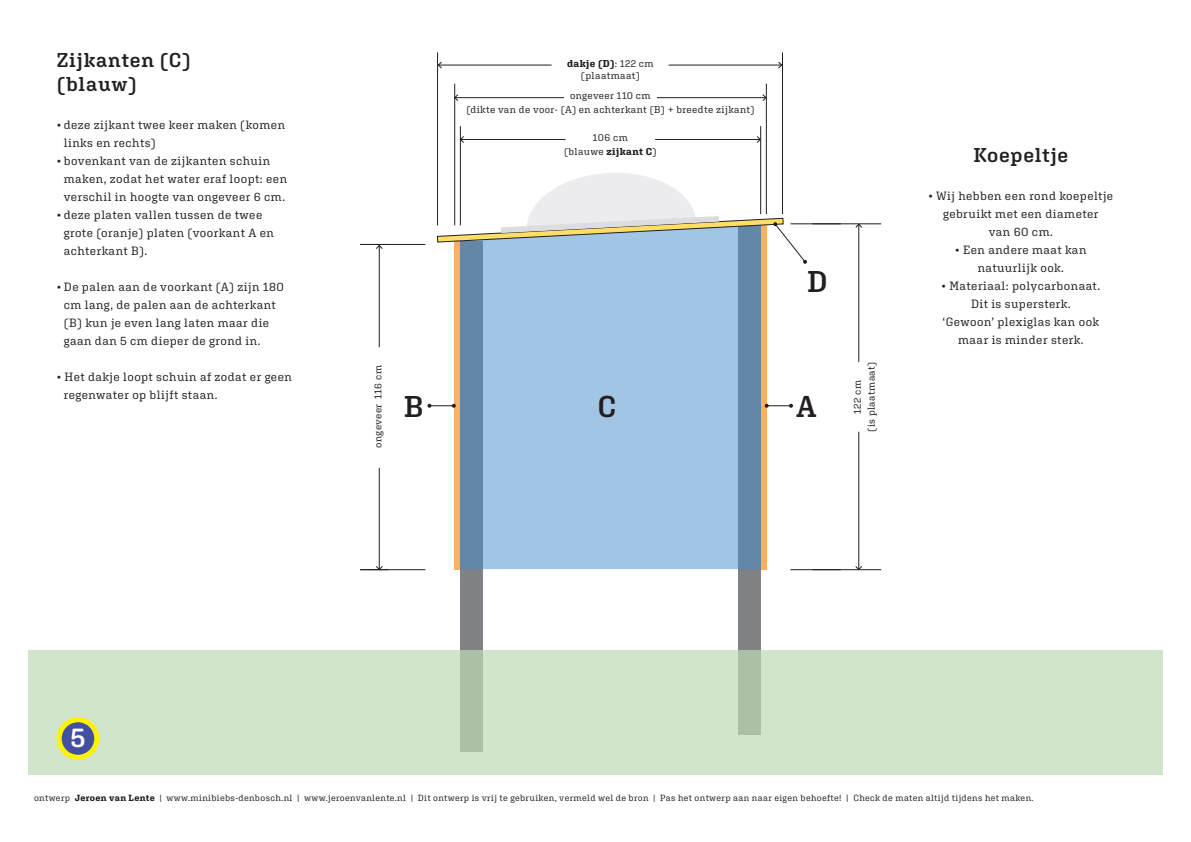
<style>
.page{position:relative;width:1191px;height:842px;background:#fff}
.page>*{position:absolute;margin:0;border:0;box-sizing:border-box;transform-origin:0 0}
.t1{font:600 30px "Aglet Slab";color:#231f20}
.t2{font:600 27px "Aglet Slab";color:#fff}
.t3{font:600 20px "Aglet Slab";letter-spacing:.035em;color:#231f20}
.t4{font:12px/18px "Aglet Slab";letter-spacing:.04em;color:#231f20}
.t5{font:10px "Aglet Slab";letter-spacing:.035em;color:#231f20}
.t6{font:700 10px "Aglet Slab";letter-spacing:.04em;color:#231f20}
.t7{font:9px "Aglet Slab";letter-spacing:.04em;color:#231f20}
.s1{font-weight:400}
.s2{font-weight:700}
</style>
<div class="page">
<div style="left:738px;top:224px;width:22px;height:510px;background:#808285"></div>
<div style="left:460px;top:241px;width:23px;height:510px;background:#808285"></div>
<div style="left:29px;top:650px;width:1134px;height:125px;background:#d1e5cc"></div>
<div style="left:454px;top:241px;width:6px;height:329px;background:#fab05f"></div>
<div style="left:760px;top:224px;width:6px;height:346px;background:#fab05f"></div>
<svg style="left:460px;top:264px;width:301px;height:305px;background:#97bcdb"></svg>
<svg style="left:764px;top:404px;width:29px;height:4px"></svg>
<svg style="left:427px;top:404px;width:29px;height:4px"></svg>
<hr style="left:437px;top:52px;width:1px;height:173px;background:#231f20">
<hr style="left:668px;top:65px;width:113px;height:1px;background:#231f20">
<svg style="left:778px;top:62px;width:4px;height:6px"></svg>
<hr style="left:438px;top:65px;width:113px;height:1px;background:#231f20">
<svg style="left:438px;top:62px;width:4px;height:6px"></svg>
<hr style="left:782px;top:52px;width:1px;height:162px;background:#231f20">
<hr style="left:454px;top:84px;width:1px;height:141px;background:#231f20">
<hr style="left:657px;top:97px;width:109px;height:1px;background:#231f20">
<svg style="left:762px;top:94px;width:4px;height:7px"></svg>
<hr style="left:455px;top:97px;width:109px;height:1px;background:#231f20">
<svg style="left:454px;top:94px;width:4px;height:7px"></svg>
<hr style="left:766px;top:84px;width:1px;height:130px;background:#231f20">
<hr style="left:460px;top:126px;width:1px;height:99px;background:#231f20">
<hr style="left:655px;top:139px;width:105px;height:1px;background:#231f20">
<svg style="left:756px;top:136px;width:4px;height:7px"></svg>
<hr style="left:460px;top:139px;width:105px;height:1px;background:#231f20">
<svg style="left:460px;top:136px;width:4px;height:7px"></svg>
<hr style="left:760px;top:126px;width:1px;height:88px;background:#231f20">
<hr style="left:379px;top:245px;width:1px;height:102px;background:#231f20">
<svg style="left:376px;top:245px;width:7px;height:4px"></svg>
<hr style="left:379px;top:468px;width:1px;height:102px;background:#231f20">
<svg style="left:376px;top:566px;width:7px;height:3px"></svg>
<hr style="left:360px;top:569px;width:65px;height:1px;background:#231f20">
<hr style="left:360px;top:244px;width:65px;height:1px;background:#231f20">
<hr style="left:790px;top:569px;width:91px;height:1px;background:#231f20">
<hr style="left:790px;top:224px;width:91px;height:1px;background:#231f20">
<hr style="left:858px;top:224px;width:1px;height:138px;background:#231f20">
<svg style="left:855px;top:224px;width:7px;height:4px"></svg>
<hr style="left:858px;top:432px;width:1px;height:138px;background:#231f20">
<svg style="left:855px;top:566px;width:7px;height:4px"></svg>
<svg style="left:437px;top:170px;width:403px;height:94px"></svg>
<div style="left:59px;top:720px;width:38px;height:37px;background:#4350a2;border-radius:50%"></div>
<div style="left:57px;top:717px;width:42px;height:43px;border:5px solid #fff101;border-radius:50%"></div>
<p class="t3" style="left:57px;top:48px;width:135px">Zijkanten (C)</p>
<p class="t3" style="left:57px;top:72px;width:81px">(blauw)</p>
<p class="t4" style="left:64px;top:116px;width:223px;text-indent:-7px">• deze zijkant twee keer maken (komen links en rechts)</p>
<p class="t4" style="left:64px;top:152px;width:225px;text-indent:-7px">• bovenkant van de zijkanten schuin maken, zodat het water eraf loopt: een verschil in hoogte van ongeveer 6 cm.</p>
<p class="t4" style="left:64px;top:206px;width:212px;text-indent:-7px">• deze platen vallen tussen de twee grote (oranje) platen (voorkant A en achterkant B).</p>
<p class="t4" style="left:64px;top:278px;width:222px;text-indent:-7px">• De palen aan de voorkant (A) zijn 180 cm lang, de palen aan de achterkant (B) kun je even lang laten maar die gaan dan 5 cm dieper de grond in.</p>
<p class="t4" style="left:64px;top:368px;width:230px;text-indent:-7px">• Het dakje loopt schuin af zodat er geen regenwater op blijft staan.</p>
<p class="t5" style="left:372px;top:448px;width:84px;rotate:-90deg">ongeveer 116 cm</p>
<p class="t6" style="left:567px;top:57px;width:88px">dakje (D)<span class="s1">: 122 cm</span></p>
<p class="t5" style="left:581px;top:69px;width:60px">(plaatmaat)</p>
<p class="t5" style="left:570px;top:90px;width:82px">ongeveer 110 cm</p>
<p class="t5" style="left:466px;top:104px;width:289px">(dikte van de voor- (A) en achterkant (B) + breedte zijkant)</p>
<p class="t5" style="left:593px;top:132px;width:37px">106 cm</p>
<p class="t5" style="left:564px;top:146px;width:94px">(blauwe <span class="s2">zijkant C</span>)</p>
<p class="t1" style="left:807px;top:263px;width:22px">D</p>
<p class="t1" style="left:404px;top:388px;width:21px">B</p>
<p class="t1" style="left:597px;top:388px;width:20px">C</p>
<p class="t1" style="left:796px;top:388px;width:22px">A</p>
<p class="t5" style="left:865px;top:432px;width:72px;rotate:-90deg">(is plaatmaat)</p>
<p class="t5" style="left:851px;top:414px;width:35px;rotate:-90deg">122 cm</p>
<p class="t3" style="left:973px;top:143px;width:96px">Koepeltje</p>
<p class="t4" style="left:928px;top:187px;width:186px;text-align:center">• Wij hebben een rond koepeltje gebruikt met een diameter</p>
<p class="t4" style="left:988px;top:223px;width:66px">van 60 cm.</p>
<p class="t4" style="left:955px;top:241px;width:133px;text-align:center">• Een andere maat kan natuurlijk ook.</p>
<p class="t4" style="left:941px;top:277px;width:160px">• Materiaal: polycarbonaat.</p>
<p class="t4" style="left:971px;top:295px;width:101px">Dit is supersterk.</p>
<p class="t4" style="left:942px;top:313px;width:158px;text-align:center">‘Gewoon’ plexiglas kan ook maar is minder sterk.</p>
<h2 class="t2" style="left:71px;top:721px;width:16px">5</h2>
<p class="t7" style="left:34px;top:792px;width:1001px">ontwerp <span class="s2">Jeroen van Lente</span> | www.minibiebs-denbosch.nl | www.jeroenvanlente.nl | Dit ontwerp is vrij te gebruiken, vermeld wel de bron | Pas het ontwerp aan naar eigen behoefte! | Check de maten altijd tijdens het maken.</p>
</div>
